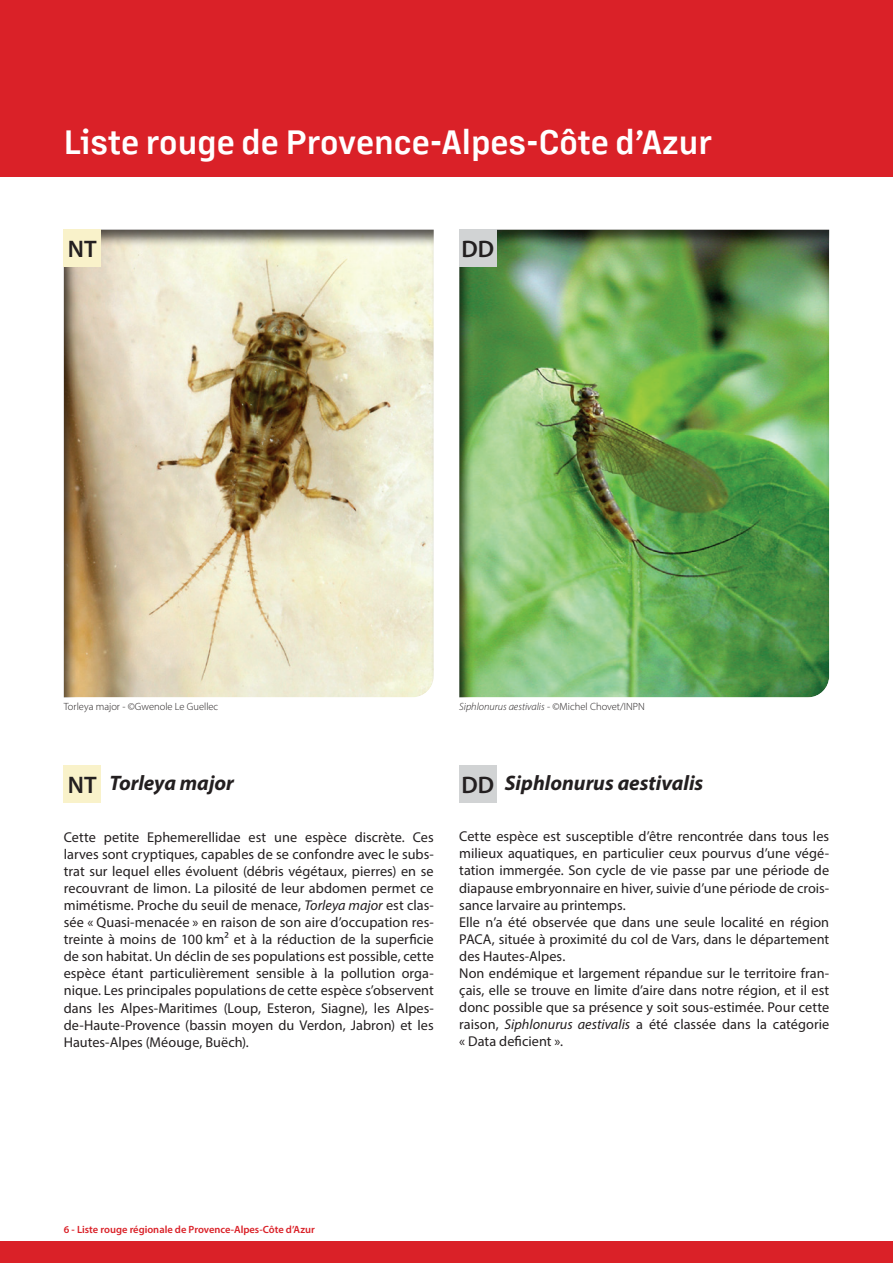
<style>
.page{position:relative;width:893px;height:1263px;background:#fff}
.page>*{position:absolute;margin:0;border:0;box-sizing:border-box;transform-origin:0 0}
.t1{font:600 33px "Margin MVB";color:#fff}
.t2{font:600 24px "Myriad Pro";color:#231f20}
.t3{font:italic 700 21px "Myriad Pro";color:#231f20}
.t4{font:14.25px/17.1px "Myriad Pro";color:#231f20}
.t5{font:600 10.5px "Myriad Pro";color:#da2128}
.t6{font:italic 300 10.5px "Myriad Pro";color:#231f20}
.t7{font:300 10.5px "Myriad Pro";color:#231f20}
.s1{font-weight:600;font-style:normal;font-size:24px}
.s2{font-style:italic}
.s3{font-style:normal}
</style>
<div class="page">
<div style="left:0;top:1242px;width:893px;height:21px;background:#da2128"></div>
<div style="left:0;top:0;width:893px;height:176px;background:#da2128"></div>
<div style="left:458px;top:228px;width:372px;height:470px;background:#231f20;opacity:.75"></div>
<div style="left:459px;top:765px;width:37px;height:38px;background:#d1d3d4"></div>
<div style="left:459px;top:230px;width:37px;height:37px;background:#d1d3d4"></div>
<div style="left:62px;top:228px;width:372px;height:470px;background:#231f20;opacity:.75"></div>
<div style="left:64px;top:230px;width:37px;height:37px;background:#f9f2ca"></div>
<div style="left:64px;top:765px;width:37px;height:38px;background:#f9f2ca"></div>
<h1 class="t1" style="left:64px;top:118px;width:650px">Liste rouge de Provence-Alpes-Côte d’Azur</h1>
<h2 class="t2" style="left:68px;top:234px;width:30px">NT</h2>
<h2 class="t2" style="left:461px;top:234px;width:34px">DD</h2>
<p class="t7" style="left:64px;top:700px;width:156px">Torleya major - ©Gwenole Le Guellec</p>
<h3 class="t3" style="left:68px;top:769px;width:168px"><span class="s1">NT</span> Torleya major</h3>
<p class="t4" style="left:64px;top:828px;width:371px;text-align:justify">Cette petite Ephemerellidae est une espèce discrète. Ces larves sont cryptiques, capables de se confondre avec le subs&shy;trat sur lequel elles évoluent (débris végétaux, pierres) en se recouvrant de limon. La pilosité de leur abdomen permet ce mimétisme. Proche du seuil de menace, <span class="s2">Torleya major</span> est clas&shy;sée « Quasi-menacée » en raison de son aire d’occupation res&shy;treinte à moins de 100 km² et à la réduction de la superficie de son habitat. Un déclin de ses populations est possible, cette espèce étant particulièrement sensible à la pollution orga&shy;nique. Les principales populations de cette espèce s’observent dans les Alpes-Maritimes (Loup, Esteron, Siagne), les Alpes&shy;de-Haute-Provence (bassin moyen du Verdon, Jabron) et les Hautes-Alpes (Méouge, Buëch).</p>
<p class="t6" style="left:459px;top:700px;width:187px">Siphlonurus aestivalis <span class="s3">- ©Michel Chovet/INPN</span></p>
<h3 class="t3" style="left:461px;top:769px;width:243px"><span class="s1">DD</span> Siphlonurus aestivalis</h3>
<p class="t4" style="left:459px;top:828px;width:371px">Cette espèce est susceptible d’être rencontrée dans tous les milieux aquatiques, en particulier ceux pourvus d’une végé&shy;tation immergée. Son cycle de vie passe par une période de diapause embryonnaire en hiver, suivie d’une période de crois&shy;sance larvaire au printemps.<br>Elle n’a été observée que dans une seule localité en région PACA, située à proximité du col de Vars, dans le département des Hautes-Alpes.<br>Non endémique et largement répandue sur le territoire fran&shy;çais, elle se trouve en limite d’aire dans notre région, et il est donc possible que sa présence y soit sous-estimée. Pour cette raison, <span class="s2">Siphlonurus aestivalis</span> a été classée dans la catégorie « Data deficient ».</p>
<p class="t5" style="left:64px;top:1223px;width:253px">6 - Liste rouge régionale de Provence-Alpes-Côte d’Azur</p>
</div>
